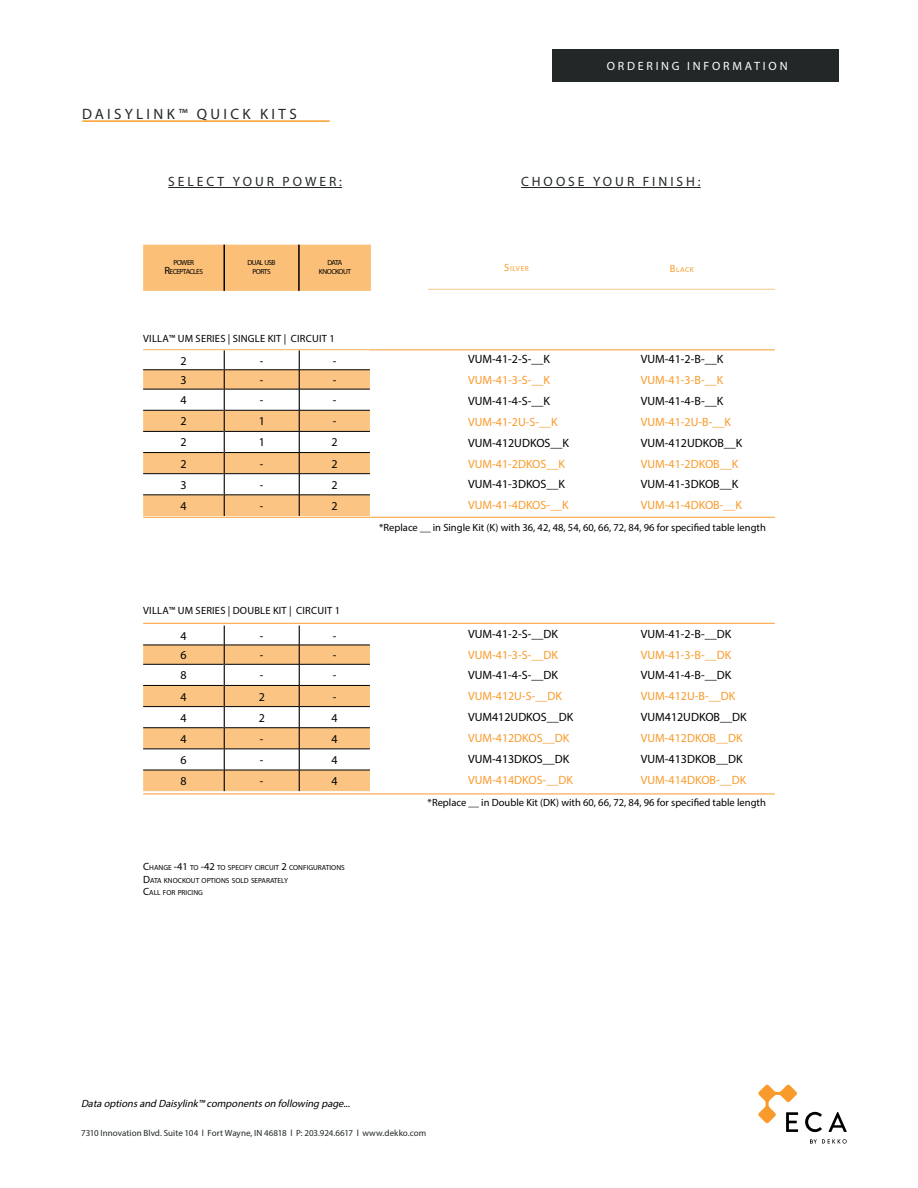
<style>
.page{position:relative;width:918px;height:1188px;background:#fff}
.page>*{position:absolute;margin:0;border:0;box-sizing:border-box;transform-origin:0 0}
.t1{font:15px "Myriad Pro";letter-spacing:.22em;color:#222727}
.t2{font:13.5px "Myriad Pro";letter-spacing:.22em;color:#222727}
.t3{font:12px "Myriad Pro";color:#000}
.t4{font:12px "Myriad Pro";color:#f99b2c}
.t5{font:12px "Myriad Pro";letter-spacing:.23em;color:#fff}
.t6{font:10.5px "Myriad Pro";color:#000}
.t7{font:10.5px "Myriad Pro";letter-spacing:.02em;color:#000}
.t8{font:italic 10.5px "Myriad Pro";color:#000}
.t9{font:9px "Myriad Pro";letter-spacing:.005em;color:#222727}
.t10{font:7.35px/9px "Myriad Pro";color:#000}
.t11{font:7.35px "Myriad Pro";letter-spacing:.07em;color:#f99b2c}
.t12{font:7.35px "Myriad Pro";letter-spacing:-.075em;color:#000}
.t13{font:7.35px "Myriad Pro";letter-spacing:-.065em;color:#000}
.s1{font-size:10.5px}
</style>
<div class="page">
<svg style="left:805px;top:1112px;width:17px;height:20px"></svg>
<svg style="left:828px;top:1112px;width:19px;height:20px"></svg>
<svg style="left:758px;top:1084px;width:40px;height:48px"></svg>
<svg style="left:810px;top:1139px;width:37px;height:5px"></svg>
<hr style="left:168px;top:187px;width:174px;height:1px;background:#222727">
<hr style="left:521px;top:187px;width:180px;height:1px;background:#222727">
<hr style="left:143px;top:349px;width:632px;height:1px;background:#f99b2c">
<hr style="left:143px;top:517px;width:632px;height:1px;background:#f99b2c">
<hr style="left:143px;top:623px;width:632px;height:1px;background:#f99b2c">
<hr style="left:428px;top:289px;width:347px;height:1px;background:#f99b2c">
<div style="left:143px;top:245px;width:228px;height:46px;background:#fbbf78"></div>
<hr style="left:224px;top:245px;width:1px;height:46px;background:#000">
<hr style="left:298px;top:245px;width:2px;height:46px;background:#000">
<svg style="left:143px;top:350px;width:227px;height:166px"></svg>
<svg style="left:143px;top:626px;width:227px;height:165px"></svg>
<hr style="left:299px;top:645px;width:71px;height:1px;background:#000">
<hr style="left:82px;top:120px;width:248px;height:2px;background:#f99b2c">
<div style="left:552px;top:49px;width:286px;height:33px;background:#222727"></div>
<hr style="left:143px;top:794px;width:632px;height:1px;background:#f99b2c">
<p class="t1" style="left:82px;top:105px;width:216px">DAISYLINK™ QUICK KITS</p>
<p class="t5" style="left:607px;top:59px;width:182px">ORDERING INFORMATION</p>
<p class="t2" style="left:168px;top:173px;width:175px">SELECT YOUR POWER:</p>
<p class="t2" style="left:521px;top:173px;width:181px">CHOOSE YOUR FINISH:</p>
<p class="t10" style="left:173px;top:258px;width:22px">POWER</p>
<p class="t12" style="left:164px;top:267px;width:39px"><span class="s1">R</span>ECEPTACLES</p>
<p class="t10" style="left:252px;top:258px;width:19px;text-indent:-5px">DUALUSB<br>PORTS</p>
<p class="t10" style="left:327px;top:258px;width:16px">DATA</p>
<p class="t13" style="left:319px;top:267px;width:34px">KNOCKOUT</p>
<p class="t11" style="left:504px;top:264px;width:26px"><span class="s1">S</span>ILVER</p>
<p class="t11" style="left:670px;top:265px;width:26px"><span class="s1">B</span>LACK</p>
<p class="t7" style="left:143px;top:332px;width:193px">VILLA™ UM SERIES | SINGLE KIT | CIRCUIT 1</p>
<p class="t3" style="left:181px;top:353px;width:8px">2</p>
<p class="t3" style="left:260px;top:353px;width:5px">-</p>
<p class="t3" style="left:333px;top:353px;width:5px">-</p>
<p class="t3" style="left:181px;top:373px;width:8px">3</p>
<p class="t3" style="left:260px;top:373px;width:5px">-</p>
<p class="t3" style="left:333px;top:373px;width:5px">-</p>
<p class="t3" style="left:181px;top:393px;width:8px">4</p>
<p class="t3" style="left:260px;top:393px;width:5px">-</p>
<p class="t3" style="left:333px;top:393px;width:5px">-</p>
<p class="t3" style="left:181px;top:414px;width:8px">2</p>
<p class="t3" style="left:259px;top:414px;width:8px">1</p>
<p class="t3" style="left:333px;top:414px;width:5px">-</p>
<p class="t3" style="left:181px;top:435px;width:8px">2</p>
<p class="t3" style="left:259px;top:435px;width:8px">1</p>
<p class="t3" style="left:332px;top:435px;width:8px">2</p>
<p class="t3" style="left:181px;top:456px;width:8px">2</p>
<p class="t3" style="left:260px;top:456px;width:5px">-</p>
<p class="t3" style="left:332px;top:456px;width:8px">2</p>
<p class="t3" style="left:181px;top:477px;width:8px">3</p>
<p class="t3" style="left:260px;top:477px;width:5px">-</p>
<p class="t3" style="left:332px;top:477px;width:8px">2</p>
<p class="t3" style="left:181px;top:498px;width:8px">4</p>
<p class="t3" style="left:260px;top:498px;width:5px">-</p>
<p class="t3" style="left:332px;top:498px;width:8px">2</p>
<p class="t3" style="left:468px;top:351px;width:83px">VUM-41-2-S-__K</p>
<p class="t3" style="left:641px;top:351px;width:84px">VUM-41-2-B-__K</p>
<p class="t4" style="left:468px;top:372px;width:83px">VUM-41-3-S-__K</p>
<p class="t4" style="left:641px;top:372px;width:84px">VUM-41-3-B-__K</p>
<p class="t3" style="left:468px;top:393px;width:83px">VUM-41-4-S-__K</p>
<p class="t3" style="left:641px;top:393px;width:84px">VUM-41-4-B-__K</p>
<p class="t4" style="left:468px;top:414px;width:91px">VUM-41-2U-S-__K</p>
<p class="t4" style="left:641px;top:414px;width:92px">VUM-41-2U-B-__K</p>
<p class="t3" style="left:468px;top:435px;width:103px">VUM-412UDKOS__K</p>
<p class="t3" style="left:641px;top:435px;width:103px">VUM-412UDKOB__K</p>
<p class="t4" style="left:468px;top:456px;width:98px">VUM-41-2DKOS__K</p>
<p class="t4" style="left:641px;top:456px;width:99px">VUM-41-2DKOB__K</p>
<p class="t3" style="left:468px;top:477px;width:98px">VUM-41-3DKOS__K</p>
<p class="t3" style="left:641px;top:477px;width:99px">VUM-41-3DKOB__K</p>
<p class="t4" style="left:468px;top:498px;width:102px">VUM-41-4DKOS-__K</p>
<p class="t4" style="left:641px;top:498px;width:103px">VUM-41-4DKOB-__K</p>
<p class="t6" style="left:379px;top:521px;width:388px">*Replace __ in Single Kit (K) with 36, 42, 48, 54, 60, 66, 72, 84, 96 for specified table length</p>
<p class="t7" style="left:143px;top:604px;width:198px">VILLA™ UM SERIES | DOUBLE KIT | CIRCUIT 1</p>
<p class="t3" style="left:181px;top:628px;width:8px">4</p>
<p class="t3" style="left:260px;top:628px;width:5px">-</p>
<p class="t3" style="left:333px;top:628px;width:5px">-</p>
<p class="t3" style="left:181px;top:648px;width:8px">6</p>
<p class="t3" style="left:260px;top:648px;width:5px">-</p>
<p class="t3" style="left:333px;top:648px;width:5px">-</p>
<p class="t3" style="left:181px;top:668px;width:8px">8</p>
<p class="t3" style="left:260px;top:668px;width:5px">-</p>
<p class="t3" style="left:333px;top:668px;width:5px">-</p>
<p class="t3" style="left:181px;top:689px;width:8px">4</p>
<p class="t3" style="left:259px;top:689px;width:8px">2</p>
<p class="t3" style="left:333px;top:689px;width:5px">-</p>
<p class="t3" style="left:181px;top:710px;width:8px">4</p>
<p class="t3" style="left:259px;top:710px;width:8px">2</p>
<p class="t3" style="left:332px;top:710px;width:8px">4</p>
<p class="t3" style="left:181px;top:731px;width:8px">4</p>
<p class="t3" style="left:260px;top:731px;width:5px">-</p>
<p class="t3" style="left:332px;top:731px;width:8px">4</p>
<p class="t3" style="left:181px;top:753px;width:8px">6</p>
<p class="t3" style="left:260px;top:753px;width:5px">-</p>
<p class="t3" style="left:332px;top:753px;width:8px">4</p>
<p class="t3" style="left:181px;top:774px;width:8px">8</p>
<p class="t3" style="left:260px;top:774px;width:5px">-</p>
<p class="t3" style="left:332px;top:774px;width:8px">4</p>
<p class="t10" style="left:143px;top:863px;width:203px"><span class="s1">C</span>HANGE <span class="s1">-41</span> TO <span class="s1">-42</span> TO SPECIFY CIRCUIT <span class="s1">2</span> CONFIGURATIONS</p>
<p class="t10" style="left:143px;top:876px;width:146px"><span class="s1">D</span>ATA KNOCKOUT OPTIONS SOLD SEPARATELY</p>
<p class="t10" style="left:143px;top:888px;width:61px"><span class="s1">C</span>ALL FOR PRICING</p>
<p class="t3" style="left:468px;top:626px;width:91px">VUM-41-2-S-__DK</p>
<p class="t3" style="left:641px;top:626px;width:92px">VUM-41-2-B-__DK</p>
<p class="t4" style="left:468px;top:647px;width:91px">VUM-41-3-S-__DK</p>
<p class="t4" style="left:641px;top:647px;width:92px">VUM-41-3-B-__DK</p>
<p class="t3" style="left:468px;top:668px;width:91px">VUM-41-4-S-__DK</p>
<p class="t3" style="left:641px;top:668px;width:92px">VUM-41-4-B-__DK</p>
<p class="t4" style="left:468px;top:689px;width:95px">VUM-412U-S-__DK</p>
<p class="t4" style="left:641px;top:689px;width:96px">VUM-412U-B-__DK</p>
<p class="t3" style="left:468px;top:710px;width:107px">VUM412UDKOS__DK</p>
<p class="t3" style="left:641px;top:710px;width:107px">VUM412UDKOB__DK</p>
<p class="t4" style="left:468px;top:731px;width:103px">VUM-412DKOS__DK</p>
<p class="t4" style="left:641px;top:731px;width:103px">VUM-412DKOB__DK</p>
<p class="t3" style="left:468px;top:752px;width:103px">VUM-413DKOS__DK</p>
<p class="t3" style="left:641px;top:752px;width:103px">VUM-413DKOB__DK</p>
<p class="t4" style="left:468px;top:773px;width:107px">VUM-414DKOS-__DK</p>
<p class="t4" style="left:641px;top:773px;width:107px">VUM-414DKOB-__DK</p>
<p class="t6" style="left:428px;top:796px;width:340px">*Replace __ in Double Kit (DK) with 60, 66, 72, 84, 96 for specified table length</p>
<p class="t8" style="left:81px;top:1097px;width:273px">Data optionsand Daisylink™ componentson following page...</p>
<p class="t9" style="left:81px;top:1128px;width:347px">7310 Innovation Blvd. Suite 104 l Fort Wayne, IN 46818 l P: 203.924.6617 l www.dekko.com</p>
</div>
